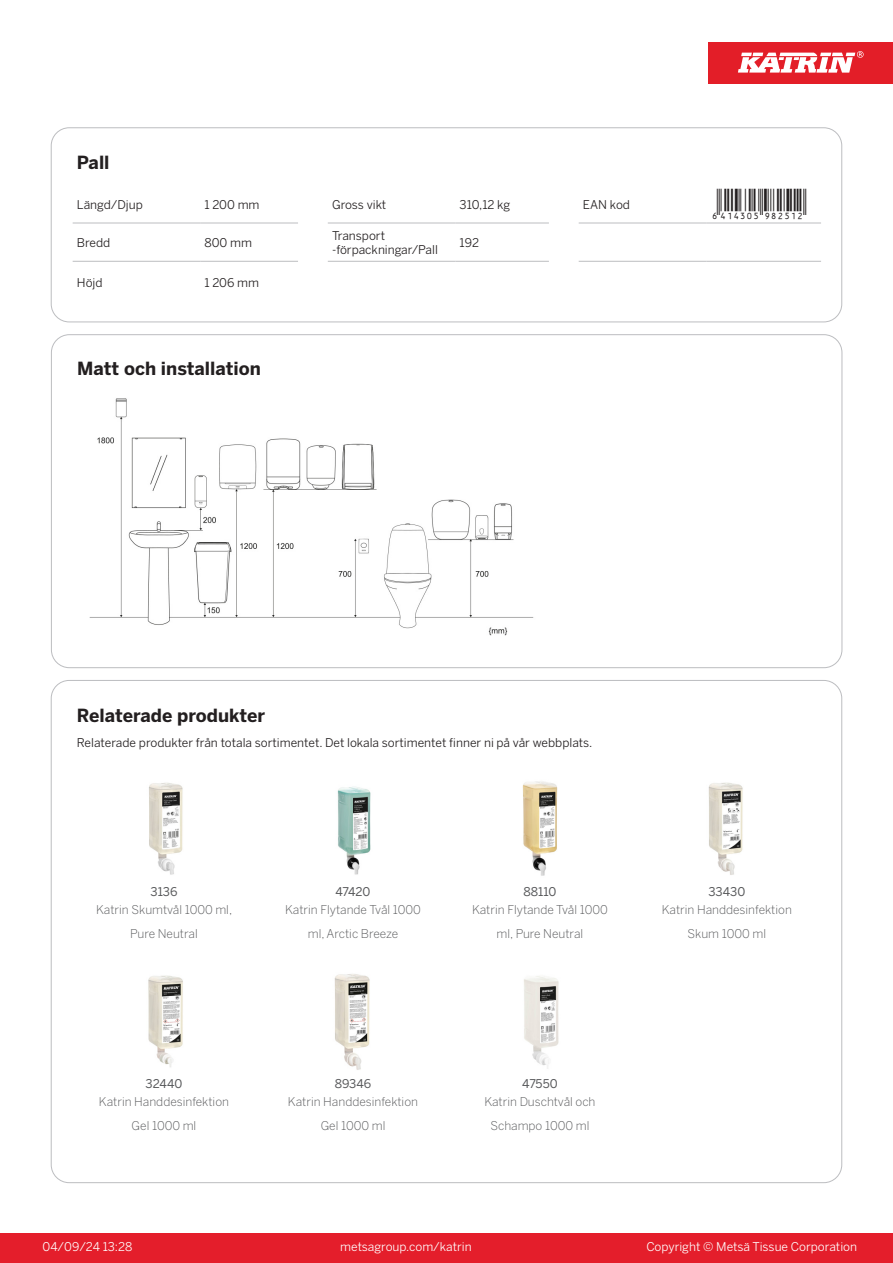
<style>
.page{position:relative;width:893px;height:1263px;background:#fff}
.page>*{position:absolute;margin:0;border:0;box-sizing:border-box;transform-origin:0 0}
.T_EAN{font:30px "Viisas EAN Matala";color:#231f20}
.T_TableHeader{font:700 18px "Benton Sans";color:#231f20}
.T_RelatedName{font:300 12px/24px "Benton Sans";color:#57585a;text-align:center}
.T_TableBody{font:12px "Benton Sans";color:#231f20}
.t1{font:12px "Benton Sans";color:#fff}
.T_RelatedCode{font:12px "Benton Sans";color:#57585a}
</style>
<div class="page">
<div style="left:0;top:1233px;width:893px;height:30px;background:#e41e2b"></div>
<div style="left:708px;top:43px;width:185px;height:41px;background:#e31e28"></div>
<svg style="left:738px;top:51px;width:126px;height:22px"></svg>
<hr style="left:73px;top:223px;width:127px;height:1px;background:#bcbdc0">
<hr style="left:200px;top:223px;width:98px;height:1px;background:#bcbdc0">
<hr style="left:328px;top:223px;width:127px;height:1px;background:#bcbdc0">
<hr style="left:455px;top:223px;width:94px;height:1px;background:#bcbdc0">
<hr style="left:579px;top:223px;width:127px;height:1px;background:#bcbdc0">
<hr style="left:706px;top:223px;width:115px;height:1px;background:#bcbdc0">
<hr style="left:73px;top:261px;width:127px;height:1px;background:#bcbdc0">
<hr style="left:200px;top:261px;width:98px;height:1px;background:#bcbdc0">
<hr style="left:328px;top:261px;width:127px;height:1px;background:#bcbdc0">
<hr style="left:455px;top:261px;width:94px;height:1px;background:#bcbdc0">
<hr style="left:579px;top:261px;width:127px;height:1px;background:#bcbdc0">
<hr style="left:706px;top:261px;width:115px;height:1px;background:#bcbdc0">
<div style="left:51px;top:128px;width:791px;height:194px;border:1px solid #bcbdc0;border-radius:18px"></div>
<img style="left:89px;top:398px;width:445px;height:238px">
<img style="left:149px;top:782px;width:34px;height:93px">
<img style="left:337px;top:787px;width:34px;height:88px">
<img style="left:522px;top:781px;width:36px;height:95px">
<img style="left:708px;top:782px;width:35px;height:93px">
<img style="left:148px;top:975px;width:35px;height:92px">
<img style="left:334px;top:974px;width:36px;height:96px">
<img style="left:524px;top:976px;width:35px;height:93px">
<p class="T_TableHeader" style="left:77px;top:151px;width:34px">Pall</p>
<p class="T_TableBody" style="left:77px;top:197px;width:68px">Längd/Djup</p>
<p class="T_TableBody" style="left:204px;top:197px;width:57px">1 200 mm</p>
<p class="T_TableBody" style="left:332px;top:197px;width:56px">Gross vikt</p>
<p class="T_TableBody" style="left:460px;top:197px;width:52px">310,12 kg</p>
<p class="T_TableBody" style="left:583px;top:197px;width:49px">EAN kod</p>
<p class="T_EAN" style="left:710px;top:188px;width:97px">*6414305982512*</p>
<p class="T_TableBody" style="left:77px;top:235px;width:35px">Bredd</p>
<p class="T_TableBody" style="left:204px;top:235px;width:49px">800 mm</p>
<p class="T_TableBody" style="left:332px;top:228px;width:55px">Transport</p>
<p class="T_TableBody" style="left:332px;top:243px;width:107px">-förpackningar/Pall</p>
<p class="T_TableBody" style="left:460px;top:235px;width:21px">192</p>
<p class="T_TableBody" style="left:77px;top:276px;width:27px">Höjd</p>
<p class="T_TableBody" style="left:204px;top:276px;width:56px">1 206 mm</p>
<p class="T_TableHeader" style="left:77px;top:357px;width:185px">Matt och installation</p>
<p class="T_TableHeader" style="left:77px;top:704px;width:190px">Relaterade produkter</p>
<p class="T_TableBody" style="left:77px;top:735px;width:517px">Relaterade produkter från totala sortimentet. Det lokala sortimentet finner ni på vår webbplats.</p>
<p class="T_RelatedCode" style="left:151px;top:884px;width:28px">3136</p>
<p class="T_RelatedCode" style="left:335px;top:884px;width:37px">47420</p>
<p class="T_RelatedCode" style="left:523px;top:884px;width:35px">88110</p>
<p class="T_RelatedCode" style="left:708px;top:884px;width:38px">33430</p>
<p class="T_RelatedName" style="left:96px;top:897px;width:138px">Katrin Skumtvål 1000 ml,<br>Pure Neutral</p>
<p class="T_RelatedName" style="left:285px;top:897px;width:137px">Katrin Flytande Tvål 1000 ml, Arctic Breeze</p>
<p class="T_RelatedName" style="left:472px;top:897px;width:137px">Katrin Flytande Tvål 1000 ml, Pure Neutral</p>
<p class="T_RelatedName" style="left:662px;top:897px;width:132px">Katrin Handdesinfektion<br>Skum 1000 ml</p>
<p class="T_RelatedCode" style="left:146px;top:1076px;width:38px">32440</p>
<p class="T_RelatedCode" style="left:335px;top:1076px;width:38px">89346</p>
<p class="T_RelatedCode" style="left:522px;top:1076px;width:37px">47550</p>
<p class="T_RelatedName" style="left:99px;top:1089px;width:132px">Katrin Handdesinfektion<br>Gel 1000 ml</p>
<p class="T_RelatedName" style="left:288px;top:1089px;width:132px">Katrin Handdesinfektion<br>Gel 1000 ml</p>
<p class="T_RelatedName" style="left:484px;top:1089px;width:113px">Katrin Duschtvål och<br>Schampo 1000 ml</p>
<p class="t1" style="left:43px;top:1239px;width:91px">04/09/24 13:28</p>
<p class="t1" style="left:340px;top:1239px;width:133px">metsagroup.com/katrin</p>
<p class="t1" style="left:646px;top:1239px;width:212px">Copyright © Metsä Tissue Corporation</p>
</div>
